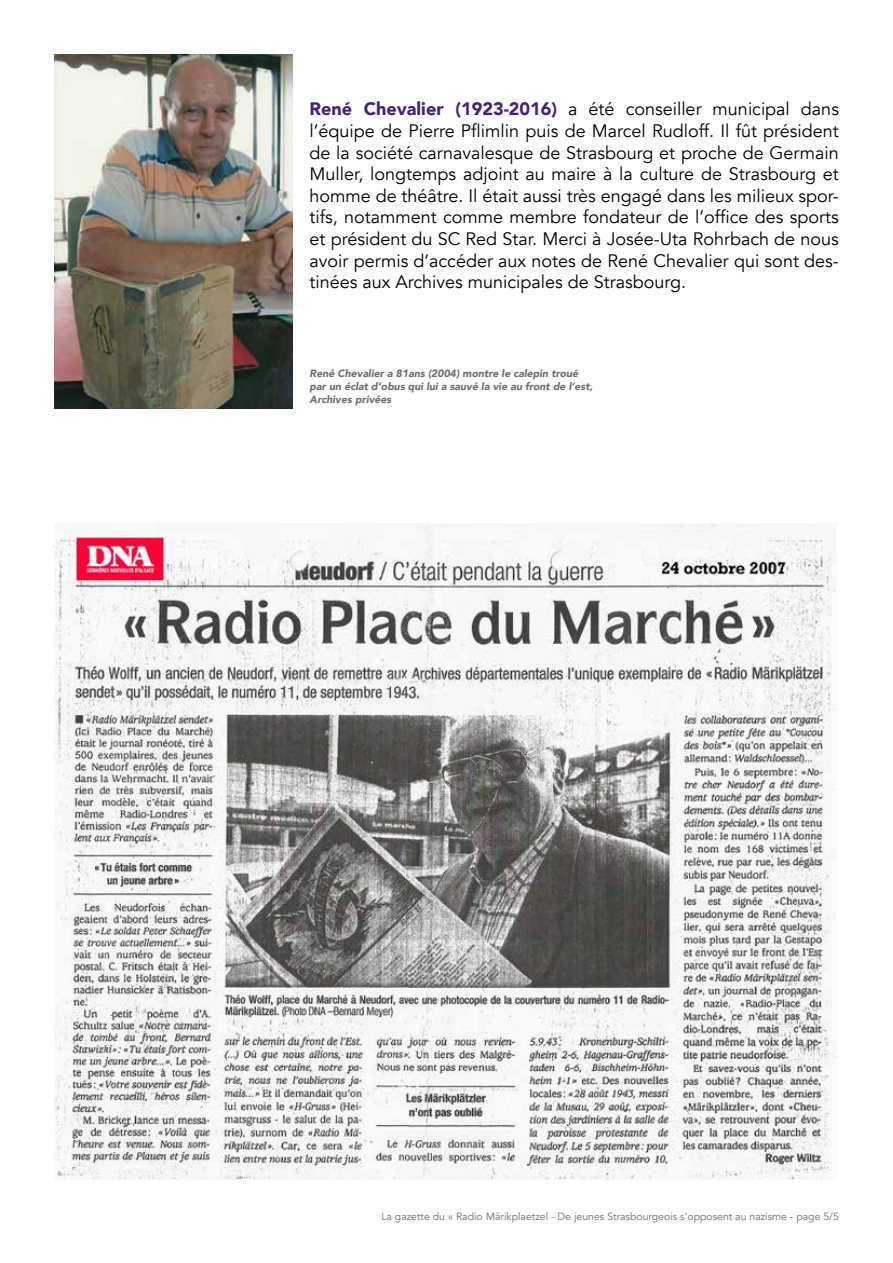
<style>
.page{position:relative;width:893px;height:1263px;background:#fff}
.page>*{position:absolute;margin:0;border:0;box-sizing:border-box;transform-origin:0 0}
.t1{font:18px/21.6px "Avenir";color:#000;text-align:justify}
.t2{font:italic 900 10.5px/12.6px "Avenir";color:#6d6e71}
.t3{font:10.5px "Avenir";color:#6d6e71}
.s1{font-weight:900;color:#452371}
</style>
<div class="page">
<img style="left:54px;top:54px;width:239px;height:354px">
<img style="left:54px;top:523px;width:783px;height:657px">
<p class="t1" style="left:309px;top:99px;width:531px"><span class="s1">René Chevalier (1923-2016)</span> a été conseiller municipal dans l’équipe de Pierre Pflimlin puis de Marcel Rudloff. Il fût président de la société carnavalesque de Strasbourg et proche de Germain Muller, longtemps adjoint au maire à la culture de Strasbourg et homme de théâtre. Il était aussi très engagé dans les milieux spor&shy;tifs, notamment comme membre fondateur de l’office des sports et président du SC Red Star. Merci à Josée-Uta Rohrbach de nous avoir permis d’accéder aux notes de René Chevalier qui sont des&shy;tinées aux Archives municipales de Strasbourg.</p>
<p class="t2" style="left:310px;top:367px;width:285px">René Chevalier a 81ans (2004) montre le calepin troué par un éclat d’obus qui lui a sauvé la vie au front de l’est,<br>Archives privées</p>
<p class="t3" style="left:381px;top:1210px;width:459px">La gazette du « Radio Märikplaetzel - De jeunes Strasbourgeois s’opposent au nazisme - page 5/5</p>
</div>
